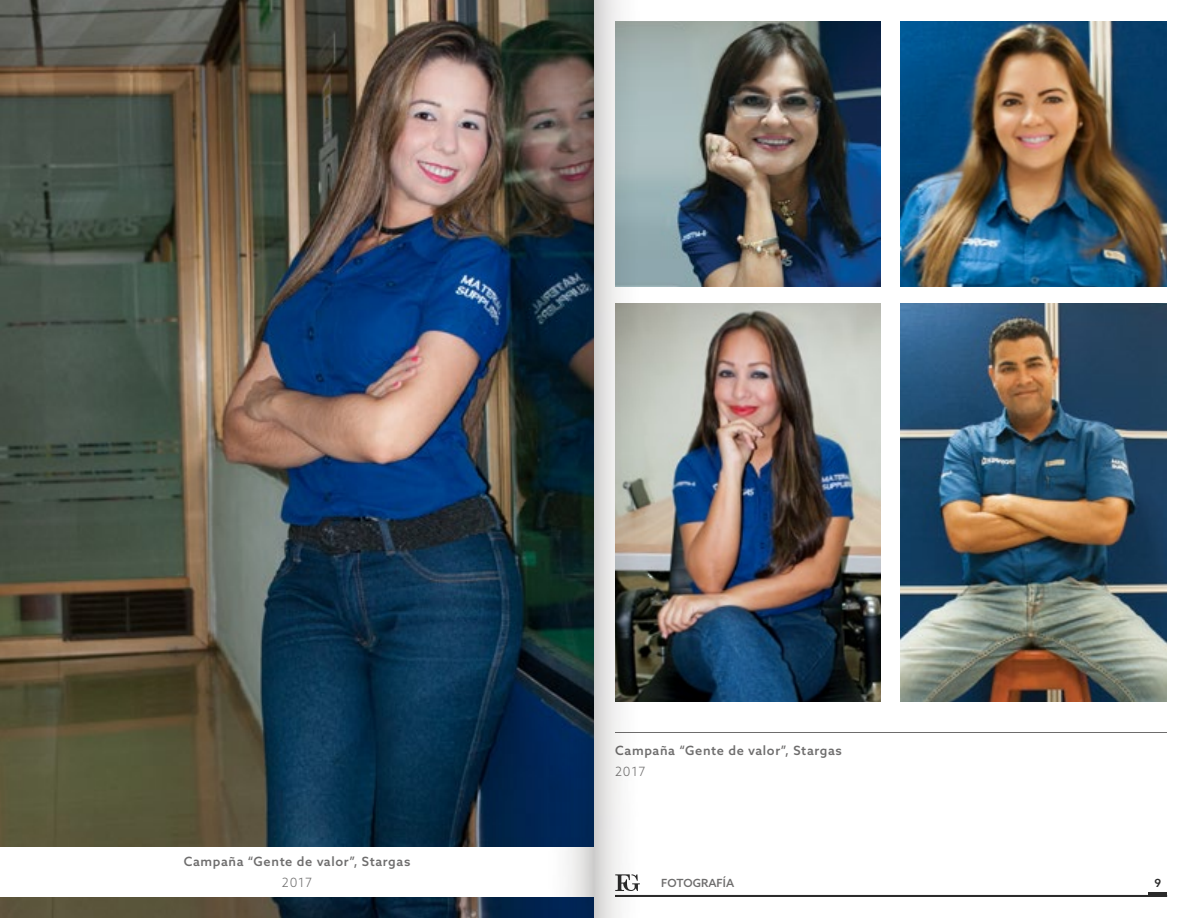
<style>
.page{position:relative;width:1188px;height:918px;background:#fff}
.page>*{position:absolute;margin:0;border:0;box-sizing:border-box;transform-origin:0 0}
.t1{font:500 12.75px "Azo Sans";letter-spacing:.05em;color:#6e6d6d}
.t2{font:300 12.75px "Azo Sans";letter-spacing:.05em;color:#6e6d6d}
.t3{font:500 11.25px "Azo Sans";color:#6e6d6d}
.t4{font:500 11.25px "Azo Sans";color:#2b2b2b}
</style>
<div class="page">
<div style="left:615px;top:895px;width:552px;height:2px;border:2px solid #2b2b2b"></div>
<hr style="left:1148px;top:893px;width:19px;height:4px;background:#2b2b2b">
<img style="left:0;top:0;width:548px;height:918px">
<hr style="left:615px;top:732px;width:552px;height:1px;background:#6e6d6d">
<img style="left:901px;top:304px;width:266px;height:398px">
<img style="left:640px;top:304px;width:241px;height:398px">
<img style="left:901px;top:21px;width:266px;height:265px">
<img style="left:640px;top:21px;width:241px;height:265px">
<div style="left:0;top:847px;width:594px;height:50px;background:#fff"></div>
<img style="left:548px;top:0;width:92px;height:918px">
<p class="t1" style="left:184px;top:853px;width:228px">Campaña “Gente de valor”, Stargas</p>
<p class="t2" style="left:282px;top:874px;width:32px">2017</p>
<p class="t1" style="left:615px;top:742px;width:228px">Campaña “Gente de valor”, Stargas</p>
<p class="t2" style="left:615px;top:763px;width:32px">2017</p>
<p class="t3" style="left:661px;top:875px;width:75px">FOTOGRAFÍA</p>
<p class="t4" style="left:1154px;top:875px;width:8px">9</p>
</div>
